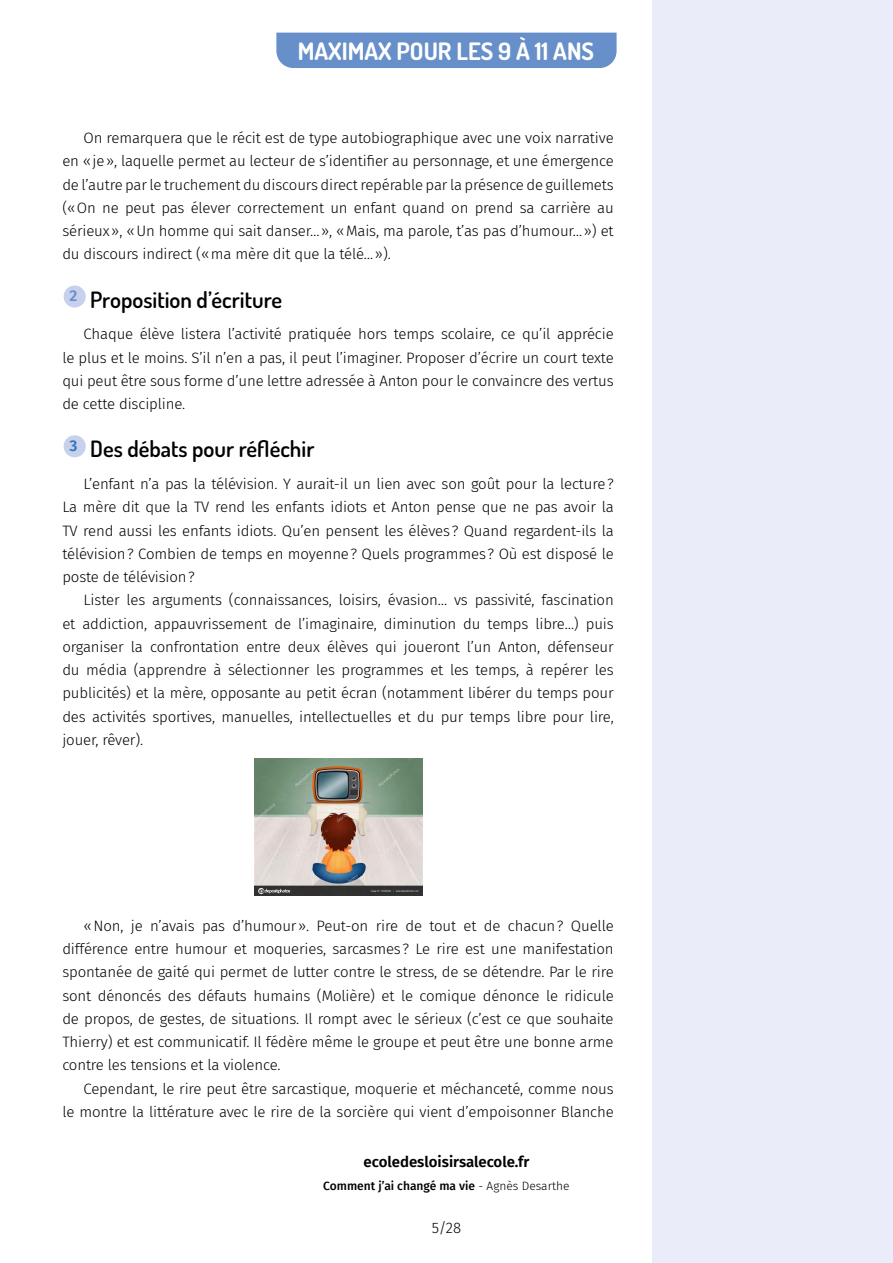
<style>
.page{position:relative;width:893px;height:1263px;background:#fff}
.page>*{position:absolute;margin:0;border:0;box-sizing:border-box;transform-origin:0 0}
.t1{font:700 24px "Dosis";color:#fff}
.t2{font:600 22.5px "Dosis";color:#000}
.t3{font:300 15px/23.2px "Fira Sans";letter-spacing:-.01em;color:#000;text-align:justify}
.t4{font:600 15px "Fira Sans";color:#000}
.t5{font:500 12px "Fira Sans";color:#000}
.s1{font-weight:300}
</style>
<div class="page">
<div style="left:652px;top:0;width:241px;height:1263px;background:#eaedf9"></div>
<hr style="left:0;top:0;width:1px;height:1263px;background:#eaedf9">
<div style="left:276px;top:33px;width:341px;height:35px;background:#678fca"></div>
<div style="left:64px;top:285px;width:22px;height:23px;background:#c7d1ec;border-radius:50%"></div>
<div style="left:64px;top:435px;width:22px;height:22px;background:#c7d1ec;border-radius:50%"></div>
<img style="left:254px;top:758px;width:168px;height:137px">
<h1 class="t1" style="left:298px;top:35px;width:298px">MAXIMAX POUR LES 9 À 11 ANS</h1>
<p class="t3" style="left:62px;top:126px;width:553px;text-indent:21px">On remarquera que le récit est de type autobiographique avec une voix narrative en «je», laquelle permet au lecteur de s’identifier au personnage, et une émergence de l’autre par le truchement du discours direct repérable par la présence de guillemets («On ne peut pas élever correctement un enfant quand on prend sa carrière au sérieux», «Un homme qui sait danser…», «Mais, ma parole, t’as pas d’humour…») et du discours indirect («ma mère dit que la télé…»).</p>
<h2 class="t2" style="left:70px;top:285px;width:214px"><sup>2</sup> Proposition d’écriture</h2>
<p class="t3" style="left:62px;top:322px;width:553px;text-indent:21px">Chaque élève listera l’activité pratiquée hors temps scolaire, ce qu’il apprécie le plus et le moins. S’il n’en a pas, il peut l’imaginer. Proposer d’écrire un court texte qui peut être sous forme d’une lettre adressée à Anton pour le convaincre des vertus de cette discipline.</p>
<h2 class="t2" style="left:70px;top:434px;width:246px"><sup>3</sup> Des débats pour réfléchir</h2>
<p class="t3" style="left:62px;top:472px;width:553px;text-indent:21px">L’enfant n’a pas la télévision. Y aurait-il un lien avec son goût pour la lecture?<br>La mère dit que la TV rend les enfants idiots et Anton pense que ne pas avoir la TV rend aussi les enfants idiots. Qu’en pensent les élèves? Quand regardent-ils la télévision? Combien de temps en moyenne? Quels programmes? Où est disposé le poste de télévision?</p>
<p class="t3" style="left:62px;top:588px;width:553px;text-indent:21px">Lister les arguments (connaissances, loisirs, évasion… vs passivité, fascination et addiction, appauvrissement de l’imaginaire, diminution du temps libre…) puis organiser la confrontation entre deux élèves qui joueront l’un Anton, défenseur du média (apprendre à sélectionner les programmes et les temps, à repérer les publicités) et la mère, opposante au petit écran (notamment libérer du temps pour des activités sportives, manuelles, intellectuelles et du pur temps libre pour lire, jouer, rêver).</p>
<p class="t3" style="left:62px;top:914px;width:553px;text-indent:21px">«Non, je n’avais pas d’humour». Peut-on rire de tout et de chacun? Quelle différence entre humour et moqueries, sarcasmes? Le rire est une manifestation spontanée de gaité qui permet de lutter contre le stress, de se détendre. Par le rire sont dénoncés des défauts humains (Molière) et le comique dénonce le ridicule de propos, de gestes, de situations. Il rompt avec le sérieux (c’est ce que souhaite Thierry) et est communicatif. Il fédère même le groupe et peut être une bonne arme contre les tensions et la violence.</p>
<p class="t3" style="left:62px;top:1077px;width:553px;text-align:right">Cependant, le rire peut être sarcastique, moquerie et méchanceté, comme nous<br>le montre la littérature avec le rire de la sorcière qui vient d’empoisonner Blanche</p>
<p class="t4" style="left:364px;top:1149px;width:167px">ecoledesloisirsalecole.fr</p>
<p class="t5" style="left:323px;top:1176px;width:248px">Comment j’ai changé ma vie <span class="s1">- Agnès Desarthe</span></p>
<p class="t3" style="left:432px;top:1216px;width:31px">5/28</p>
</div>
